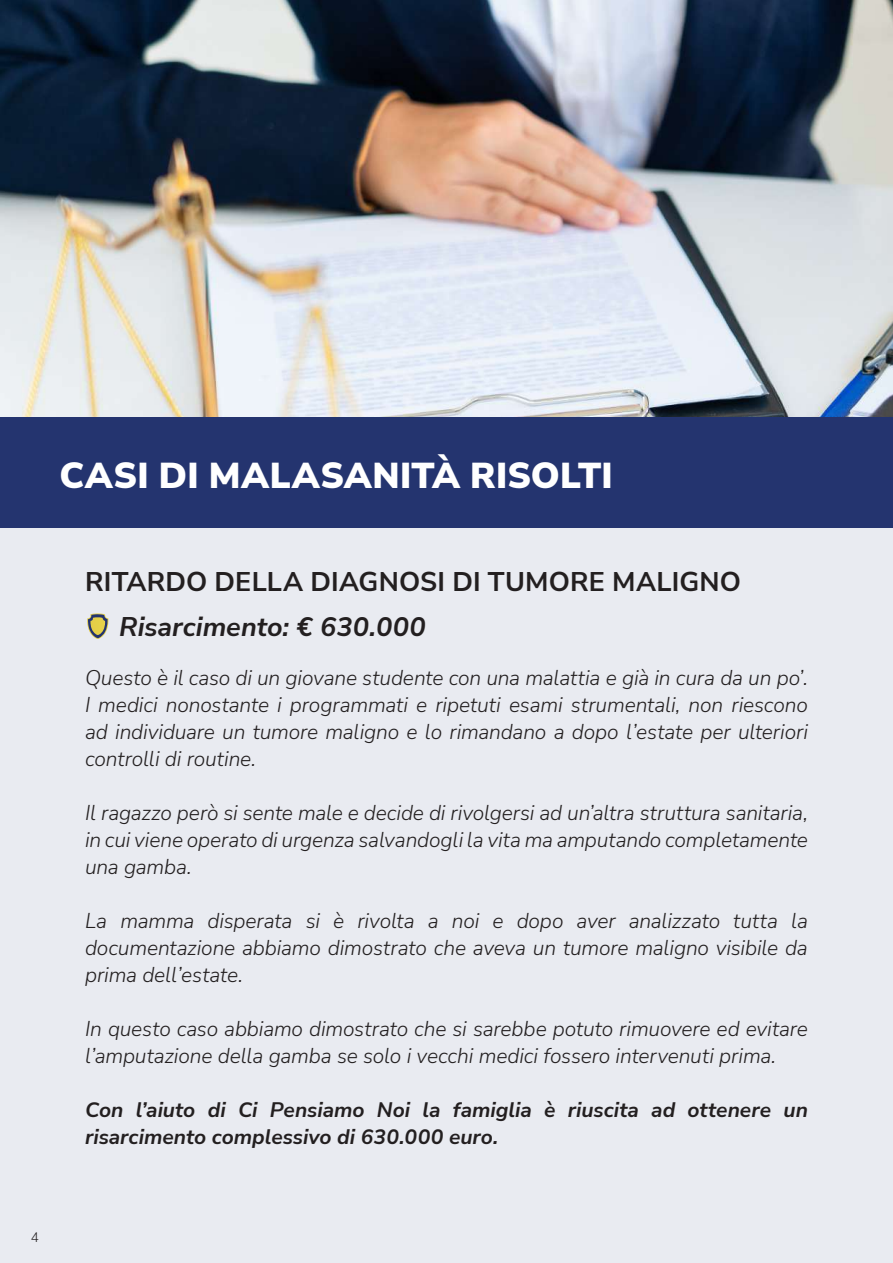
<style>
.page{position:relative;width:893px;height:1263px;background:#fff}
.page>*{position:absolute;margin:0;border:0;box-sizing:border-box;transform-origin:0 0}
.t1{font:900 36px "Nunito Sans";letter-spacing:.01em;color:#fff}
.t2{font:700 27px "Nunito Sans";letter-spacing:.005em;color:#231f20}
.t3{font:italic 700 27px "Nunito Sans";color:#231f20}
.t4{font:italic 300 21px/27px "Nunito Sans";letter-spacing:-.01em;color:#231f20;text-align:justify}
.t5{font:italic 700 21px/27px "Nunito Sans";color:#231f20}
.t6{font:300 13.5px "Nunito Sans";color:#231f20}
</style>
<div class="page">
<div style="left:0;top:527px;width:893px;height:736px;background:#e9ebf1"></div>
<img style="left:0;top:0;width:893px;height:417px">
<div style="left:0;top:417px;width:893px;height:110px;background:#24346f"></div>
<svg style="left:87px;top:613px;width:22px;height:26px"></svg>
<h1 class="t1" style="left:60px;top:450px;width:555px">CASI DI MALASANITÀ RISOLTI</h1>
<p class="t2" style="left:85px;top:562px;width:658px">RITARDO DELLA DIAGNOSI DI TUMORE MALIGNO</p>
<p class="t3" style="left:119px;top:607px;width:308px">Risarcimento: € 630.000</p>
<p class="t4" style="left:85px;top:663px;width:724px">Questo è il caso di un giovane studente con una malattia e già in cura da un po’.<br>I medici nonostante i programmati e ripetuti esami strumentali, non riescono ad individuare un tumore maligno e lo rimandano a dopo l’estate per ulteriori controlli di routine.</p>
<p class="t4" style="left:85px;top:798px;width:724px">Il ragazzo però si sente male e decide di rivolgersi ad un’altra struttura sanitaria, in cui viene operato di urgenza salvandogli la vita ma amputando completamente una gamba.</p>
<p class="t4" style="left:85px;top:906px;width:724px">La mamma disperata si è rivolta a noi e dopo aver analizzato tutta la documentazione abbiamo dimostrato che aveva un tumore maligno visibile da prima dell’estate.</p>
<p class="t4" style="left:85px;top:1014px;width:724px">In questo caso abbiamo dimostrato che si sarebbe potuto rimuovere ed evitare l’amputazione della gamba se solo i vecchi medici fossero intervenuti prima.</p>
<p class="t5" style="left:85px;top:1095px;width:724px">Con l’aiuto di Ci Pensiamo Noi la famiglia è riuscita ad ottenere un risarcimento complessivo di 630.000 euro.</p>
<p class="t6" style="left:31px;top:1228px;width:10px">4</p>
</div>
